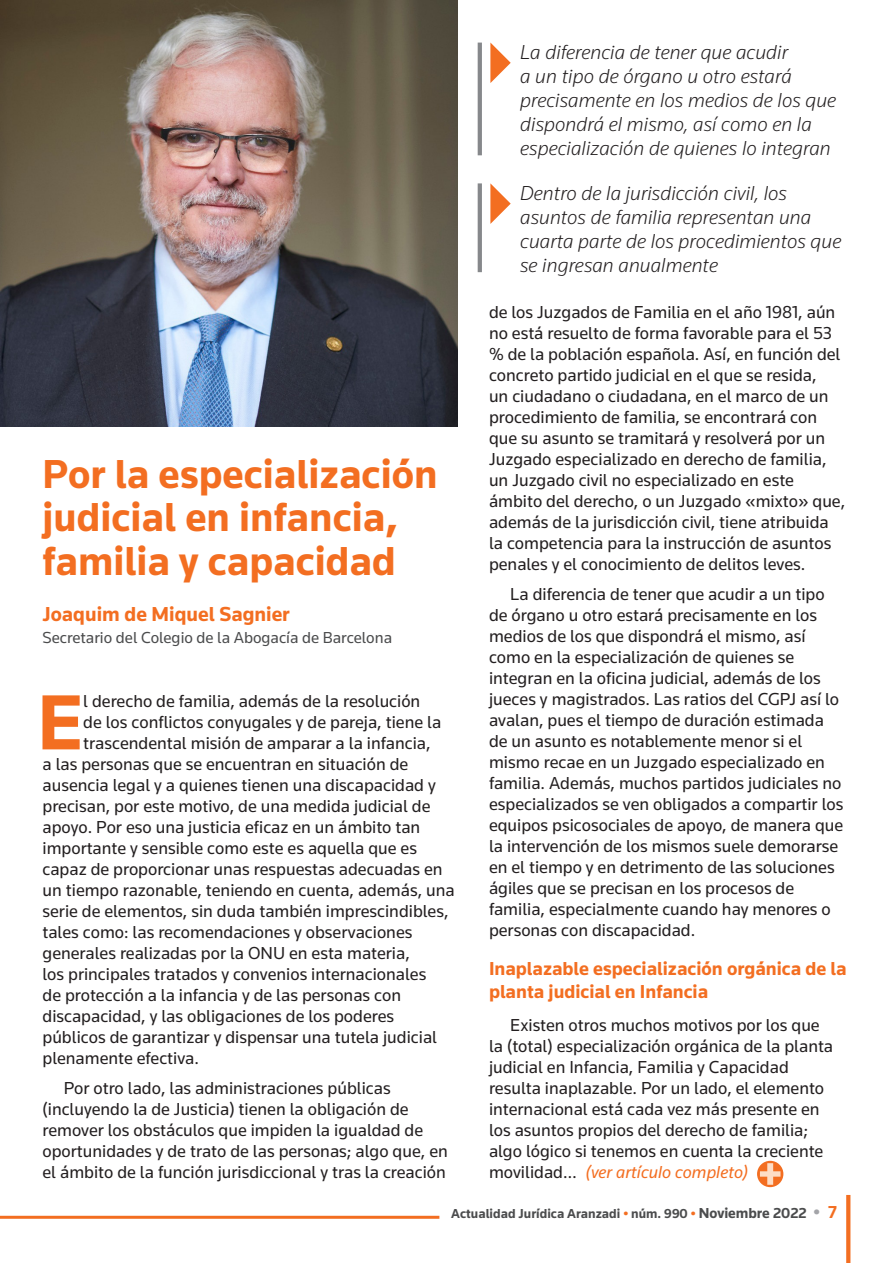
<style>
.page{position:relative;width:893px;height:1263px;background:#fff}
.page>*{position:absolute;margin:0;border:0;box-sizing:border-box;transform-origin:0 0}
.pri_parrafo{font:700 81px "Knowledge";color:#f36e21}
.titulo{font:700 42px/43.5px "Knowledge";color:#f36e21}
.bocata{font:italic 300 21px/24px "Knowledge";color:#231f20}
.autor{font:700 21px "Knowledge";color:#f36e21}
.ladillo{font:700 19.5px/22.5px "Knowledge";color:#f36e21}
.parrafo{font:18px/21px "Knowledge";color:#231f20}
.pri_parrafo-2{font:18px "Knowledge";color:#231f20}
.parrafo-2{font:italic 18px "Knowledge";color:#f36e21}
.cargo{font:16.5px "Knowledge";color:#4b4c4d}
.t1{font:700 13.5px "Knowledge";color:#4b4c4d}
.s1{font-size:15px}
.s2{font-size:18px;color:#f36e21}
</style>
<div class="page">
<svg style="left:846px;top:1195px;width:4px;height:68px"></svg>
<hr style="left:0;top:1216px;width:439px;height:3px;background:#f36e21">
<hr style="left:478px;top:43px;width:4px;height:112px;background:#86888b">
<svg style="left:490px;top:43px;width:21px;height:40px"></svg>
<hr style="left:478px;top:183px;width:4px;height:89px;background:#86888b">
<svg style="left:490px;top:183px;width:21px;height:41px"></svg>
<img style="left:0;top:0;width:457px;height:427px">
<svg style="left:757px;top:1161px;width:26px;height:26px"></svg>
<svg style="left:760px;top:1163px;width:20px;height:22px"></svg>
<p class="titulo" style="left:43px;top:451px;width:396px">Por la especialización judicial en infancia, familia y capacidad</p>
<p class="autor" style="left:43px;top:601px;width:249px">Joaquim de Miquel Sagnier</p>
<p class="cargo" style="left:43px;top:628px;width:351px">Secretario del Colegio de la Abogacía de Barcelona</p>
<p class="pri_parrafo" style="left:37px;top:672px;width:48px">E</p>
<p class="pri_parrafo-2" style="left:83px;top:690px;width:339px">l derecho de familia, además de la resolución</p>
<p class="pri_parrafo-2" style="left:83px;top:711px;width:359px">de los conflictos conyugales y de pareja, tiene la</p>
<p class="pri_parrafo-2" style="left:83px;top:732px;width:349px">trascendental misión de amparar a la infancia,</p>
<p class="pri_parrafo-2" style="left:43px;top:753px;width:367px">a las personas que se encuentran en situación de</p>
<p class="pri_parrafo-2" style="left:43px;top:774px;width:395px">ausencia legal y a quienes tienen una discapacidad y</p>
<p class="pri_parrafo-2" style="left:43px;top:795px;width:389px">precisan, por este motivo, de una medida judicial de</p>
<p class="pri_parrafo-2" style="left:43px;top:816px;width:379px">apoyo. Por eso una justicia eficaz en un ámbito tan</p>
<p class="pri_parrafo-2" style="left:43px;top:837px;width:376px">importante y sensible como este es aquella que es</p>
<p class="pri_parrafo-2" style="left:43px;top:858px;width:402px">capaz de proporcionar unas respuestas adecuadas en</p>
<p class="pri_parrafo-2" style="left:43px;top:879px;width:414px">un tiempo razonable, teniendo en cuenta, además, una</p>
<p class="pri_parrafo-2" style="left:43px;top:900px;width:408px">serie de elementos, sin duda también imprescindibles,</p>
<p class="pri_parrafo-2" style="left:43px;top:921px;width:371px">tales como: las recomendaciones y observaciones</p>
<p class="pri_parrafo-2" style="left:43px;top:942px;width:369px">generales realizadas por la ONU en esta materia,</p>
<p class="pri_parrafo-2" style="left:43px;top:963px;width:385px">los principales tratados y convenios internacionales</p>
<p class="pri_parrafo-2" style="left:43px;top:984px;width:360px">de protección a la infancia y de las personas con</p>
<p class="pri_parrafo-2" style="left:43px;top:1005px;width:353px">discapacidad, y las obligaciones de los poderes</p>
<p class="pri_parrafo-2" style="left:43px;top:1026px;width:396px">públicos de garantizar y dispensar una tutela judicial</p>
<p class="pri_parrafo-2" style="left:43px;top:1047px;width:158px">plenamente efectiva.</p>
<p class="parrafo" style="left:43px;top:1077px;width:407px;text-indent:21px">Por otro lado, las administraciones públicas (incluyendo la de Justicia) tienen la obligación de remover los obstáculos que impiden la igualdad de oportunidades y de trato de las personas; algo que, en el ámbito de la función jurisdiccional y tras la creación</p>
<p class="bocata" style="left:520px;top:40px;width:318px">La diferencia de tener que acudir<br>a un tipo de órgano u otro estará precisamente en los medios de los que dispondrá el mismo, así como en la especialización de quienes lo integran</p>
<p class="bocata" style="left:520px;top:180px;width:323px">Dentro de la jurisdicción civil, los asuntos de familia representan una cuarta parte de los procedimientos que se ingresan anualmente</p>
<p class="parrafo" style="left:489px;top:301px;width:358px">de los Juzgados de Familia en el año 1981, aún no está resuelto de forma favorable para el 53 % de la población española. Así, en función del concreto partido judicial en el que se resida,<br>un ciudadano o ciudadana, en el marco de un procedimiento de familia, se encontrará con que su asunto se tramitará y resolverá por un Juzgado especializado en derecho de familia, un Juzgado civil no especializado en este ámbito del derecho, o un Juzgado «mixto» que, además de la jurisdicción civil, tiene atribuida la competencia para la instrucción de asuntos penales y el conocimiento de delitos leves.</p>
<p class="parrafo" style="left:489px;top:583px;width:356px;text-indent:21px">La diferencia de tener que acudir a un tipo de órgano u otro estará precisamente en los medios de los que dispondrá el mismo, así como en la especialización de quienes se integran en la oficina judicial, además de los jueces y magistrados. Las ratios del CGPJ así lo avalan, pues el tiempo de duración estimada de un asunto es notablemente menor si el mismo recae en un Juzgado especializado en familia. Además, muchos partidos judiciales no especializados se ven obligados a compartir los equipos psicosociales de apoyo, de manera que la intervención de los mismos suele demorarse en el tiempo y en detrimento de las soluciones ágiles que se precisan en los procesos de familia, especialmente cuando hay menores o personas con discapacidad.</p>
<p class="ladillo" style="left:489px;top:957px;width:359px">Inaplazable especialización orgánica de la planta judicial en Infancia</p>
<p class="parrafo" style="left:489px;top:1014px;width:346px;text-indent:21px">Existen otros muchos motivos por los que la (total) especialización orgánica de la planta judicial en Infancia, Familia y Capacidad resulta inaplazable. Por un lado, el elemento internacional está cada vez más presente en los asuntos propios del derecho de familia; algo lógico si tenemos en cuenta la creciente movilidad…</p>
<p class="parrafo-2" style="left:586px;top:1161px;width:164px">(ver artículo completo)</p>
<p class="t1" style="left:451px;top:1205px;width:387px">Actualidad Jurídica Aranzadi núm. 990 <span class="s1">Noviembre 2022</span> <span class="s2">7</span></p>
</div>
